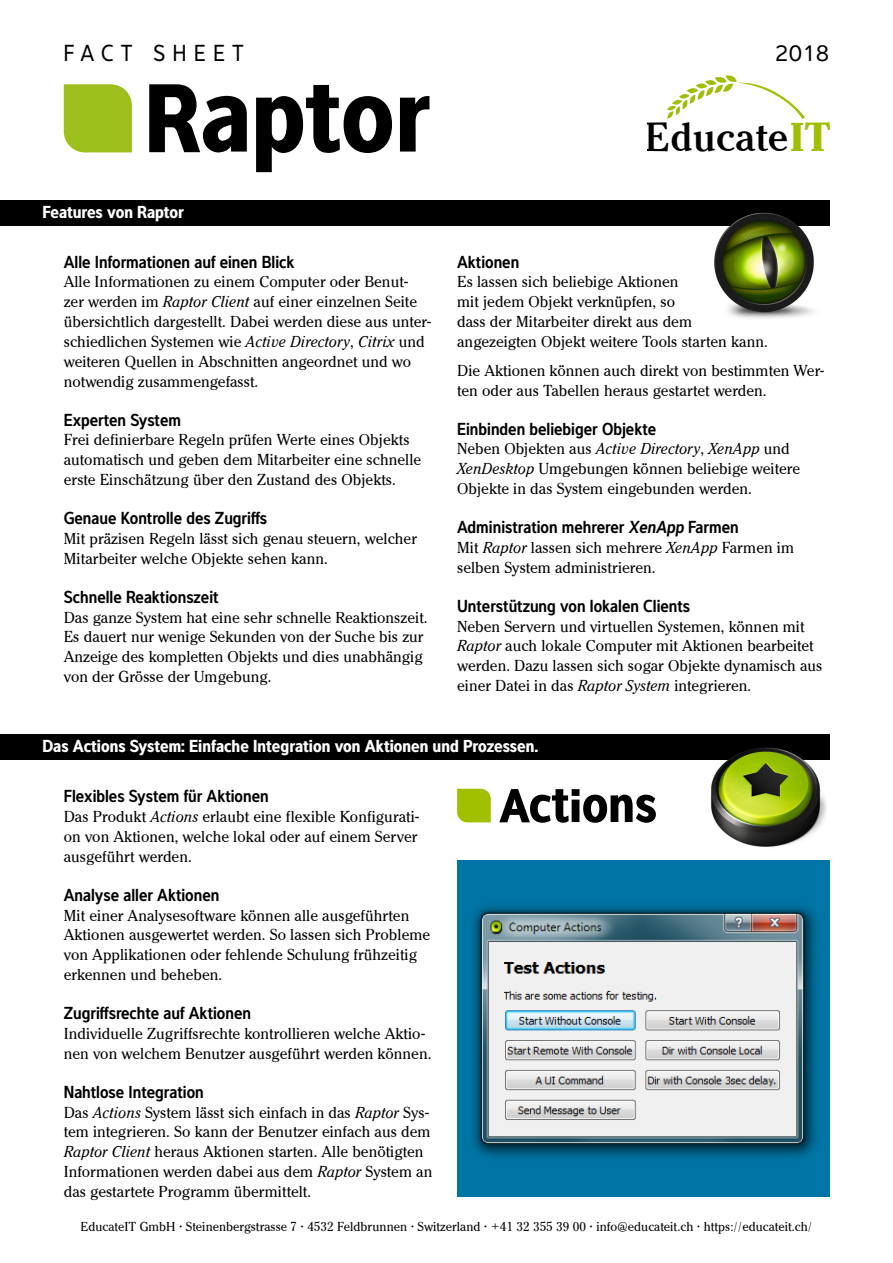
<style>
.page{position:relative;width:893px;height:1263px;background:#fff}
.page>*{position:absolute;margin:0;border:0;box-sizing:border-box;transform-origin:0 0}
.t1{font:500 42.15px "Criterion";color:#000}
.t2{font:24px "Interval Pro Cond";letter-spacing:.32em;color:#000}
.t3{font:24px "Interval Pro";color:#000}
.Feature_Title{font:18px "Interval Pro Semi Bold Cond";color:#000}
.Section_Title{font:18px "Interval Pro Bold Cond";color:#fff}
.Text{font:16.5px/19.8px "Criterion";color:#000}
.t4{font:13.5px "Criterion";color:#000}
.s1{font-style:italic}
.s2{font-weight:800;color:#9ec000}
</style>
<div class="page">
<svg style="left:149px;top:84px;width:98px;height:68px"></svg>
<svg style="left:256px;top:85px;width:136px;height:87px"></svg>
<svg style="left:400px;top:96px;width:29px;height:56px"></svg>
<div style="left:64px;top:84px;width:68px;height:68px;background:#9ec01c"></div>
<svg style="left:667px;top:75px;width:138px;height:44px"></svg>
<div style="left:0;top:200px;width:829px;height:26px;background:#000"></div>
<div style="left:0;top:735px;width:829px;height:25px;background:#000"></div>
<img style="left:702px;top:734px;width:127px;height:127px">
<img style="left:714px;top:212px;width:100px;height:107px">
<svg style="left:499px;top:789px;width:157px;height:34px"></svg>
<svg style="left:457px;top:789px;width:34px;height:33px"></svg>
<img style="left:457px;top:861px;width:372px;height:336px">
<h2 class="t2" style="left:64px;top:35px;width:181px">FACT SHEET</h2>
<p class="Section_Title" style="left:43px;top:197px;width:143px">Features von Raptor</p>
<p class="Feature_Title" style="left:64px;top:247px;width:232px">Alle Informationen auf einen Blick</p>
<p class="Text" style="left:64px;top:272px;width:369px">Alle Informationen zu einem Computer oder Benut&shy;zer werden im <span class="s1">Raptor Client</span> auf einer einzelnen Seite übersichtlich dargestellt. Dabei werden diese aus unter&shy;schiedlichen Systemen wie <span class="s1">Active Directory</span>, <span class="s1">Citrix</span> und weiteren Quellen in Abschnitten angeordnet und wo notwendig zusammengefasst.</p>
<p class="Feature_Title" style="left:64px;top:405px;width:119px">Experten System</p>
<p class="Text" style="left:64px;top:430px;width:359px">Frei definierbare Regeln prüfen Werte eines Objekts automatisch und geben dem Mitarbeiter eine schnelle erste Einschätzung über den Zustand des Objekts.</p>
<p class="Feature_Title" style="left:64px;top:503px;width:205px">Genaue Kontrolle des Zugriffs</p>
<p class="Text" style="left:64px;top:528px;width:355px">Mit präzisen Regeln lässt sich genau steuern, welcher<br>Mitarbeiter welche Objekte sehen kann.</p>
<p class="Feature_Title" style="left:64px;top:582px;width:156px">Schnelle Reaktionszeit</p>
<p class="Text" style="left:64px;top:607px;width:365px">Das ganze System hat eine sehr schnelle Reaktionszeit.<br>Es dauert nur wenige Sekunden von der Suche bis zur Anzeige des kompletten Objekts und dies unabhängig von der Grösse der Umgebung.</p>
<h2 class="t3" style="left:775px;top:35px;width:55px">2018</h2>
<h1 class="t1" style="left:645px;top:112px;width:188px">Educate<span class="s2">IT</span></h1>
<p class="Feature_Title" style="left:457px;top:247px;width:64px">Aktionen</p>
<p class="Text" style="left:457px;top:272px;width:312px">Es lassen sich beliebige Aktionen<br>mit jedem Objekt verknüpfen, so<br>dass der Mitarbeiter direkt aus dem angezeigten Objekt weitere Tools starten kann.</p>
<p class="Text" style="left:457px;top:360px;width:369px">Die Aktionen können auch direkt von bestimmten Wer&shy;ten oder aus Tabellen heraus gestartet werden.</p>
<p class="Feature_Title" style="left:457px;top:414px;width:201px">Einbinden beliebiger Objekte</p>
<p class="Text" style="left:457px;top:439px;width:344px">Neben Objekten aus <span class="s1">Active Directory</span>, <span class="s1">XenApp</span> und<br><span class="s1">XenDesktop</span> Umgebungen können beliebige weitere<br>Objekte in das System eingebunden werden.</p>
<p class="Feature_Title" style="left:457px;top:512px;width:283px">Administration mehrerer <span class="s1">XenApp</span> Farmen</p>
<p class="Text" style="left:457px;top:537px;width:338px">Mit <span class="s1">Raptor</span> lassen sich mehrere <span class="s1">XenApp</span> Farmen im selben System administrieren.</p>
<p class="Feature_Title" style="left:457px;top:591px;width:235px">Unterstützung von lokalen Clients</p>
<p class="Text" style="left:457px;top:616px;width:367px">Neben Servern und virtuellen Systemen, können mit <span class="s1">Raptor</span> auch lokale Computer mit Aktionen bearbeitet werden. Dazu lassen sich sogar Objekte dynamisch aus einer Datei in das <span class="s1">Raptor System</span> integrieren.</p>
<p class="Section_Title" style="left:43px;top:732px;width:497px">Das Actions System: Einfache Integration von Aktionen und Prozessen.</p>
<p class="Feature_Title" style="left:64px;top:782px;width:207px">Flexibles System für Aktionen</p>
<p class="Text" style="left:64px;top:806px;width:357px">Das Produkt <span class="s1">Actions</span> erlaubt eine flexible Konfigurati&shy;on von Aktionen, welche lokal oder auf einem Server ausgeführt werden.</p>
<p class="Feature_Title" style="left:64px;top:880px;width:157px">Analyse aller Aktionen</p>
<p class="Text" style="left:64px;top:905px;width:368px">Mit einer Analysesoftware können alle ausgeführten Aktionen ausgewertet werden. So lassen sich Probleme von Applikationen oder fehlende Schulung frühzeitig erkennen und beheben.</p>
<p class="Feature_Title" style="left:64px;top:998px;width:189px">Zugriffsrechte auf Aktionen</p>
<p class="Text" style="left:64px;top:1023px;width:369px">Individuelle Zugriffsrechte kontrollieren welche Aktio&shy;nen von welchem Benutzer ausgeführt werden können.</p>
<p class="Feature_Title" style="left:64px;top:1077px;width:142px">Nahtlose Integration</p>
<p class="Text" style="left:64px;top:1102px;width:370px">Das <span class="s1">Actions</span> System lässt sich einfach in das <span class="s1">Raptor</span> Sys&shy;tem integrieren. So kann der Benutzer einfach aus dem <span class="s1">Raptor Client</span> heraus Aktionen starten. Alle benötigten Informationen werden dabei aus dem <span class="s1">Raptor</span> System an das gestartete Programm übermittelt.</p>
<p class="t4" style="left:81px;top:1218px;width:733px">EducateIT GmbH • Steinenbergstrasse 7 • 4532 Feldbrunnen • Switzerland • +41 32 355 39 00 • info@educateit.ch • https://educateit.ch/</p>
</div>
